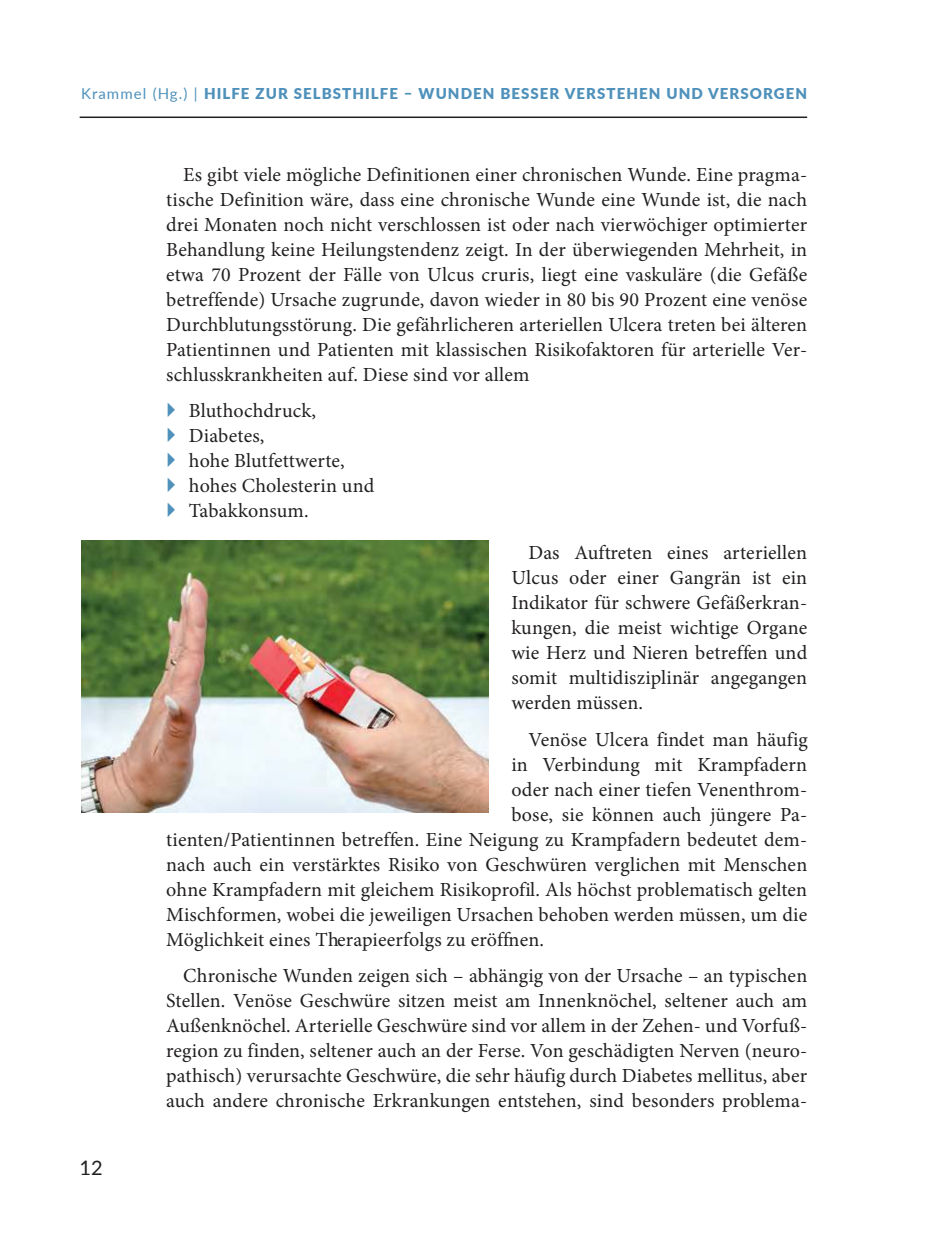
<style>
.page{position:relative;width:928px;height:1240px;background:#fff}
.page>*{position:absolute;margin:0;border:0;box-sizing:border-box;transform-origin:0 0}
.t1{font:20px/25px "Minion Pro";letter-spacing:.01em;color:#221f1f;text-align:justify}
.t2{font:20px "Lato";color:#221f1f}
.t3{font:900 15px "Lato";letter-spacing:.07em;color:#4f91bb}
.s1{font-weight:400}
</style>
<div class="page">
<hr style="left:80px;top:116px;width:727px;height:2px;background:#221f1f">
<img style="left:81px;top:540px;width:407px;height:272px">
<p class="t3" style="left:81px;top:82px;width:727px"><span class="s1">Krammel (Hg.) |</span> HILFE ZUR SELBSTHILFE – WUNDEN BESSER VERSTEHEN UND VERSORGEN</p>
<p class="t2" style="left:80px;top:1159px;width:25px">12</p>
<p class="t1" style="left:166px;top:162px;width:642px;text-indent:17px">Es gibt viele mögliche Definitionen einer chronischen Wunde. Eine pragma&shy;tische Definition wäre, dass eine chronische Wunde eine Wunde ist, die nach drei Monaten noch nicht verschlossen ist oder nach vierwöchiger optimierter Behandlung keine Heilungstendenz zeigt. In der überwiegenden Mehrheit, in etwa 70 Prozent der Fälle von Ulcus cruris, liegt eine vaskuläre (die Gefäße betreffende) Ursache zugrunde, davon wieder in 80 bis 90 Prozent eine venöse Durchblutungsstörung. Die gefährlicheren arteriellen Ulcera treten bei älteren Patientinnen und Patienten mit klassischen Risikofaktoren für arterielle Ver&shy;schlusskrankheiten auf. Diese sind vor allem</p>
<p class="t1" style="left:189px;top:398px;width:187px;text-align:left">Bluthochdruck,<br>Diabetes,<br>hohe Blutfettwerte, hohes Cholesterin und<br>Tabakkonsum.</p>
<p class="t1" style="left:511px;top:540px;width:297px;text-indent:17px">Das Auftreten eines arteriellen Ulcus oder einer Gangrän ist ein Indikator für schwere Gefäßerkran&shy;kungen, die meist wichtige Organe wie Herz und Nieren betreffen und somit multidisziplinär angegangen werden müssen.</p>
<p class="t1" style="left:528px;top:726px;width:281px">Venöse Ulcera findet man häufig</p>
<p class="t1" style="left:511px;top:751px;width:297px">in Verbindung mit Krampfadern</p>
<p class="t1" style="left:511px;top:776px;width:297px">oder nach einer tiefen Venenthrom-</p>
<p class="t1" style="left:511px;top:801px;width:297px">bose, sie können auch jüngere Pa-</p>
<p class="t1" style="left:166px;top:826px;width:642px">tienten/Patientinnen betreffen. Eine Neigung zu Krampfadern bedeutet dem-</p>
<p class="t1" style="left:166px;top:851px;width:642px">nach auch ein verstärktes Risiko von Geschwüren verglichen mit Menschen</p>
<p class="t1" style="left:166px;top:876px;width:642px">ohne Krampfadern mit gleichem Risikoprofil. Als höchst problematisch gelten</p>
<p class="t1" style="left:166px;top:901px;width:642px">Mischformen, wobei die jeweiligen Ursachen behoben werden müssen, um die</p>
<p class="t1" style="left:166px;top:926px;width:379px">Möglichkeit eines Therapieerfolgs zu eröffnen.</p>
<p class="t1" style="left:166px;top:963px;width:642px;text-indent:17px">Chronische Wunden zeigen sich – abhängig von der Ursache – an typischen Stellen. Venöse Geschwüre sitzen meist am Innenknöchel, seltener auch am Außenknöchel. Arterielle Geschwüre sind vor allem in der Zehen- und Vorfuß&shy;region zu finden, seltener auch an der Ferse. Von geschädigten Nerven (neuro&shy;pathisch) verursachte Geschwüre, die sehr häufig durch Diabetes mellitus, aber auch andere chronische Erkrankungen entstehen, sind besonders problema-</p>
</div>
